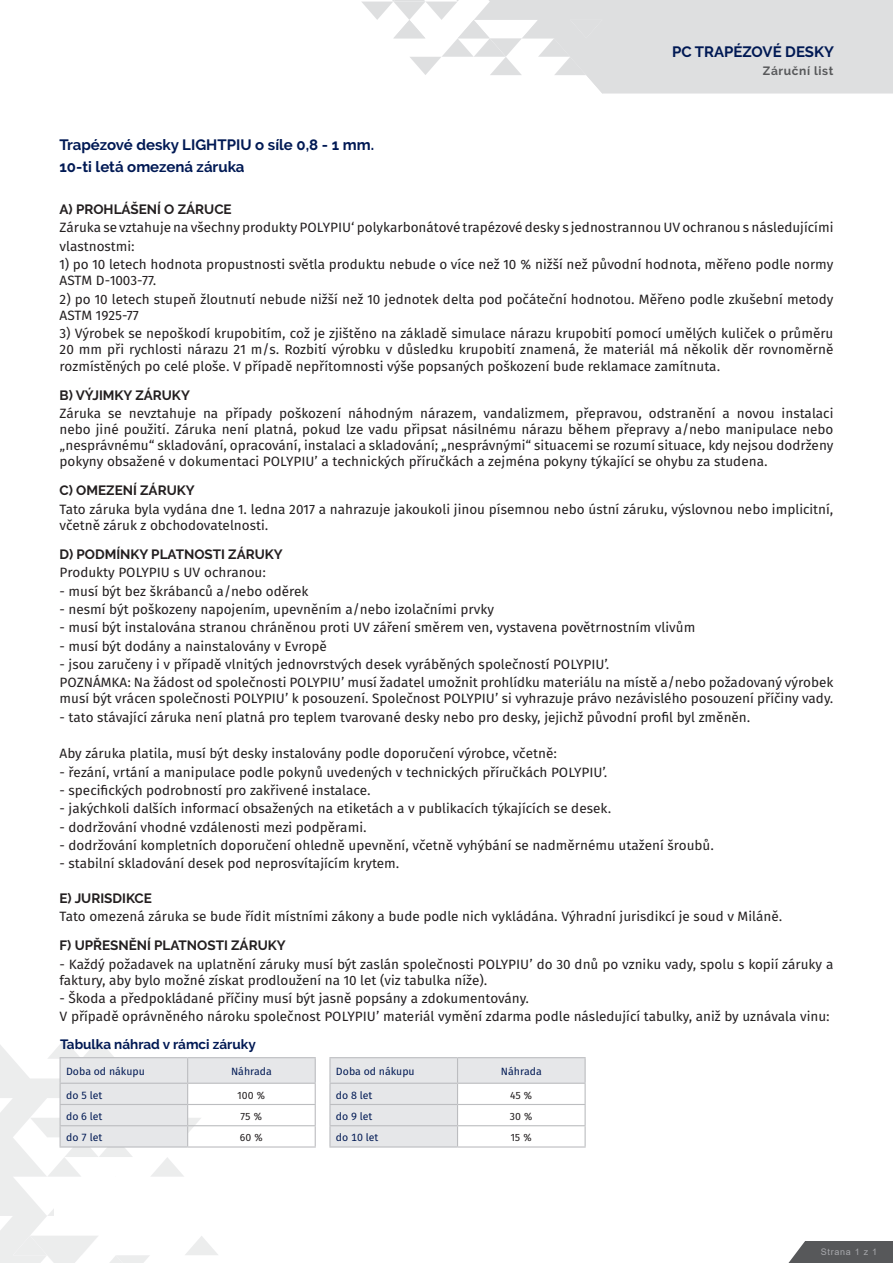
<style>
.page{position:relative;width:893px;height:1263px;background:#fff}
.page>*{position:absolute;margin:0;border:0;box-sizing:border-box;transform-origin:0 0}
.t1{font:700 15px/22.2px "Raleway";color:#001954}
.t2{font:13.5px/16.2px "Fira Sans OT";color:#231f20}
.t3{font:700 13.5px "Raleway";color:#231f20}
.t4{font:700 13.5px "Raleway";color:#001954}
.t5{font:700 12px "Raleway";letter-spacing:.05em;color:#57585a}
.t6{font:10.5px "Fira Sans OT";color:#001954}
.t7{font:10.5px "Fira Sans OT";color:#231f20}
.t8{font:9px "Arial";letter-spacing:.08em;color:#a8a9ad}
</style>
<div class="page">
<svg style="left:362px;top:0;width:531px;height:94px"></svg>
<svg style="left:788px;top:1241px;width:17px;height:22px"></svg>
<div style="left:805px;top:1241px;width:87px;height:22px;background:#57585a"></div>
<svg style="left:219px;top:1058px;width:366px;height:88px;fill:#e6e7e9"></svg>
<hr style="left:188px;top:1104px;width:128px;height:1px;background:#bcbdc0">
<hr style="left:329px;top:1104px;width:129px;height:1px;background:#bcbdc0">
<hr style="left:458px;top:1104px;width:128px;height:1px;background:#bcbdc0">
<hr style="left:329px;top:1125px;width:129px;height:1px;background:#bcbdc0">
<hr style="left:458px;top:1125px;width:128px;height:1px;background:#bcbdc0">
<hr style="left:188px;top:1146px;width:128px;height:1px;background:#bcbdc0">
<hr style="left:458px;top:1146px;width:128px;height:1px;background:#bcbdc0">
<hr style="left:329px;top:1084px;width:2px;height:20px;background:#bcbdc0">
<hr style="left:329px;top:1105px;width:2px;height:20px;background:#bcbdc0">
<hr style="left:329px;top:1126px;width:2px;height:20px;background:#bcbdc0">
<svg style="left:457px;top:1058px;width:1px;height:88px"></svg>
<hr style="left:329px;top:1146px;width:129px;height:1px;background:#bcbdc0">
<hr style="left:188px;top:1125px;width:128px;height:1px;background:#bcbdc0">
<hr style="left:329px;top:1057px;width:129px;height:1px;background:#bcbdc0">
<hr style="left:329px;top:1058px;width:2px;height:25px;background:#bcbdc0">
<hr style="left:458px;top:1057px;width:128px;height:1px;background:#bcbdc0">
<svg style="left:585px;top:1058px;width:1px;height:88px"></svg>
<hr style="left:329px;top:1083px;width:129px;height:1px;background:#bcbdc0">
<hr style="left:458px;top:1083px;width:128px;height:1px;background:#bcbdc0">
<hr style="left:188px;top:1057px;width:128px;height:1px;background:#bcbdc0">
<svg style="left:0;top:1040px;width:219px;height:223px"></svg>
<svg style="left:315px;top:1058px;width:1px;height:88px"></svg>
<hr style="left:60px;top:1083px;width:128px;height:1px;background:#bcbdc0">
<hr style="left:188px;top:1083px;width:128px;height:1px;background:#bcbdc0">
<div style="left:54px;top:1177px;width:788px;height:57px;background:#fff"></div>
<p class="t1" style="left:672px;top:40px;width:163px">PC TRAPÉZOVÉ DESKY</p>
<p class="t5" style="left:763px;top:64px;width:72px">Záruční list</p>
<p class="t1" style="left:60px;top:134px;width:316px">Trapézové desky LIGHTPIU o síle 0,8 - 1 mm.<br>10-ti letá omezená záruka</p>
<p class="t3" style="left:60px;top:202px;width:174px">A) PROHLÁŠENÍ O ZÁRUCE</p>
<p class="t2" style="left:60px;top:220px;width:775px;line-height:18.3px">Záruka se vztahuje na všechny produkty POLYPIU‘ polykarbonátové trapézové desky s jednostrannou UV ochranou s následujícími vlastnostmi:</p>
<p class="t2" style="left:60px;top:257px;width:775px">1) po 10 letech hodnota propustnosti světla produktu nebude o více než 10 % nižší než původní hodnota, měřeno podle normy<br>ASTM D-1003-77.</p>
<p class="t2" style="left:60px;top:292px;width:775px">2) po 10 letech stupeň žloutnutí nebude nižší než 10 jednotek delta pod počáteční hodnotou. Měřeno podle zkušební metody<br>ASTM 1925-77</p>
<p class="t2" style="left:60px;top:326px;width:775px;text-align:justify">3) Výrobek se nepoškodí krupobitím, což je zjištěno na základě simulace nárazu krupobití pomocí umělých kuliček o průměru 20 mm při rychlosti nárazu 21 m/s. Rozbití výrobku v důsledku krupobití znamená, že materiál má několik děr rovnoměrně rozmístěných po celé ploše. V případě nepřítomnosti výše popsaných poškození bude reklamace zamítnuta.</p>
<p class="t3" style="left:60px;top:387px;width:132px">B) VÝJIMKY ZÁRUKY</p>
<p class="t2" style="left:60px;top:406px;width:775px;text-align:justify">Záruka se nevztahuje na případy poškození náhodným nárazem, vandalizmem, přepravou, odstranění a novou instalaci nebo jiné použití. Záruka není platná, pokud lze vadu připsat násilnému nárazu během přepravy a/nebo manipulace nebo „nesprávnému“ skladování, opracování, instalaci a skladování; „nesprávnými“ situacemi se rozumí situace, kdy nejsou dodrženy pokyny obsažené v dokumentaci POLYPIU’ a technických příručkách a zejména pokyny týkající se ohybu za studena.</p>
<p class="t3" style="left:60px;top:483px;width:137px">C) OMEZENÍ ZÁRUKY</p>
<p class="t2" style="left:60px;top:502px;width:775px">Tato záruka byla vydána dne 1. ledna 2017 a nahrazuje jakoukoli jinou písemnou nebo ústní záruku, výslovnou nebo implicitní, včetně záruk z obchodovatelnosti.</p>
<p class="t3" style="left:60px;top:546px;width:225px">D) PODMÍNKY PLATNOSTI ZÁRUKY</p>
<p class="t2" style="left:60px;top:565px;width:208px">Produkty POLYPIU s UV ochranou:</p>
<p class="t2" style="left:60px;top:584px;width:250px">- musí být bez škrábanců a/nebo oděrek</p>
<p class="t2" style="left:60px;top:602px;width:436px">- nesmí být poškozeny napojením, upevněním a/nebo izolačními prvky</p>
<p class="t2" style="left:60px;top:620px;width:637px">- musí být instalována stranou chráněnou proti UV záření směrem ven, vystavena povětrnostním vlivům</p>
<p class="t2" style="left:60px;top:639px;width:269px">- musí být dodány a nainstalovány v Evropě</p>
<p class="t2" style="left:60px;top:656px;width:775px;line-height:18.3px">- jsou zaručeny i v případě vlnitých jednovrstvých desek vyráběných společností POLYPIU’.<br>POZNÁMKA: Na žádost od společnosti POLYPIU’ musí žadatel umožnit prohlídku materiálu na místě a/nebo požadovaný výrobek</p>
<p class="t2" style="left:60px;top:691px;width:775px">musí být vrácen společnosti POLYPIU’ k posouzení. Společnost POLYPIU’ si vyhrazuje právo nezávislého posouzení příčiny vady.</p>
<p class="t2" style="left:60px;top:710px;width:692px">- tato stávající záruka není platná pro teplem tvarované desky nebo pro desky, jejichž původní profil byl změněn.</p>
<p class="t2" style="left:60px;top:746px;width:499px">Aby záruka platila, musí být desky instalovány podle doporučení výrobce, včetně:</p>
<p class="t2" style="left:60px;top:765px;width:549px">- řezání, vrtání a manipulace podle pokynů uvedených v technických příručkách POLYPIU’.</p>
<p class="t2" style="left:60px;top:783px;width:313px">- specifických podrobností pro zakřivené instalace.</p>
<p class="t2" style="left:60px;top:801px;width:553px">- jakýchkoli dalších informací obsažených na etiketách a v publikacích týkajících se desek.</p>
<p class="t2" style="left:60px;top:820px;width:309px">- dodržování vhodné vzdálenosti mezi podpěrami.</p>
<p class="t2" style="left:60px;top:838px;width:656px">- dodržování kompletních doporučení ohledně upevnění, včetně vyhýbání se nadměrnému utažení šroubů.</p>
<p class="t2" style="left:60px;top:856px;width:342px">- stabilní skladování desek pod neprosvítajícím krytem.</p>
<p class="t3" style="left:60px;top:890px;width:94px">E) JURISDIKCE</p>
<p class="t2" style="left:60px;top:909px;width:724px">Tato omezená záruka se bude řídit místními zákony a bude podle nich vykládána. Výhradní jurisdikcí je soud v Miláně.</p>
<p class="t3" style="left:60px;top:938px;width:228px">F) UPŘESNĚNÍ PLATNOSTI ZÁRUKY</p>
<p class="t2" style="left:60px;top:957px;width:775px">- Každý požadavek na uplatnění záruky musí být zaslán společnosti POLYPIU’ do 30 dnů po vzniku vady, spolu s kopií záruky a faktury, aby bylo možné získat prodloužení na 10 let (viz tabulka níže).</p>
<p class="t2" style="left:60px;top:990px;width:772px;line-height:18.3px">- Škoda a předpokládané příčiny musí být jasně popsány a zdokumentovány.<br>V případě oprávněného nároku společnost POLYPIU’ materiál vymění zdarma podle následující tabulky, aniž by uznávala vinu:</p>
<p class="t4" style="left:60px;top:1037px;width:197px">Tabulka náhrad v rámci záruky</p>
<p class="t6" style="left:66px;top:1064px;width:80px">Doba od nákupu</p>
<p class="t6" style="left:231px;top:1064px;width:42px">Náhrada</p>
<p class="t6" style="left:336px;top:1064px;width:80px">Doba od nákupu</p>
<p class="t6" style="left:501px;top:1064px;width:42px">Náhrada</p>
<p class="t6" style="left:66px;top:1088px;width:38px">do 5 let</p>
<p class="t7" style="left:238px;top:1088px;width:29px">100 %</p>
<p class="t6" style="left:336px;top:1088px;width:38px">do 8 let</p>
<p class="t7" style="left:510px;top:1088px;width:24px">45 %</p>
<p class="t6" style="left:66px;top:1109px;width:38px">do 6 let</p>
<p class="t7" style="left:241px;top:1109px;width:23px">75 %</p>
<p class="t6" style="left:336px;top:1109px;width:38px">do 9 let</p>
<p class="t7" style="left:510px;top:1109px;width:24px">30 %</p>
<p class="t6" style="left:66px;top:1130px;width:38px">do 7 let</p>
<p class="t7" style="left:240px;top:1130px;width:25px">60 %</p>
<p class="t6" style="left:336px;top:1130px;width:44px">do 10 let</p>
<p class="t7" style="left:511px;top:1130px;width:23px">15 %</p>
<p class="t8" style="left:821px;top:1246px;width:58px">Strana 1 z 1</p>
</div>
